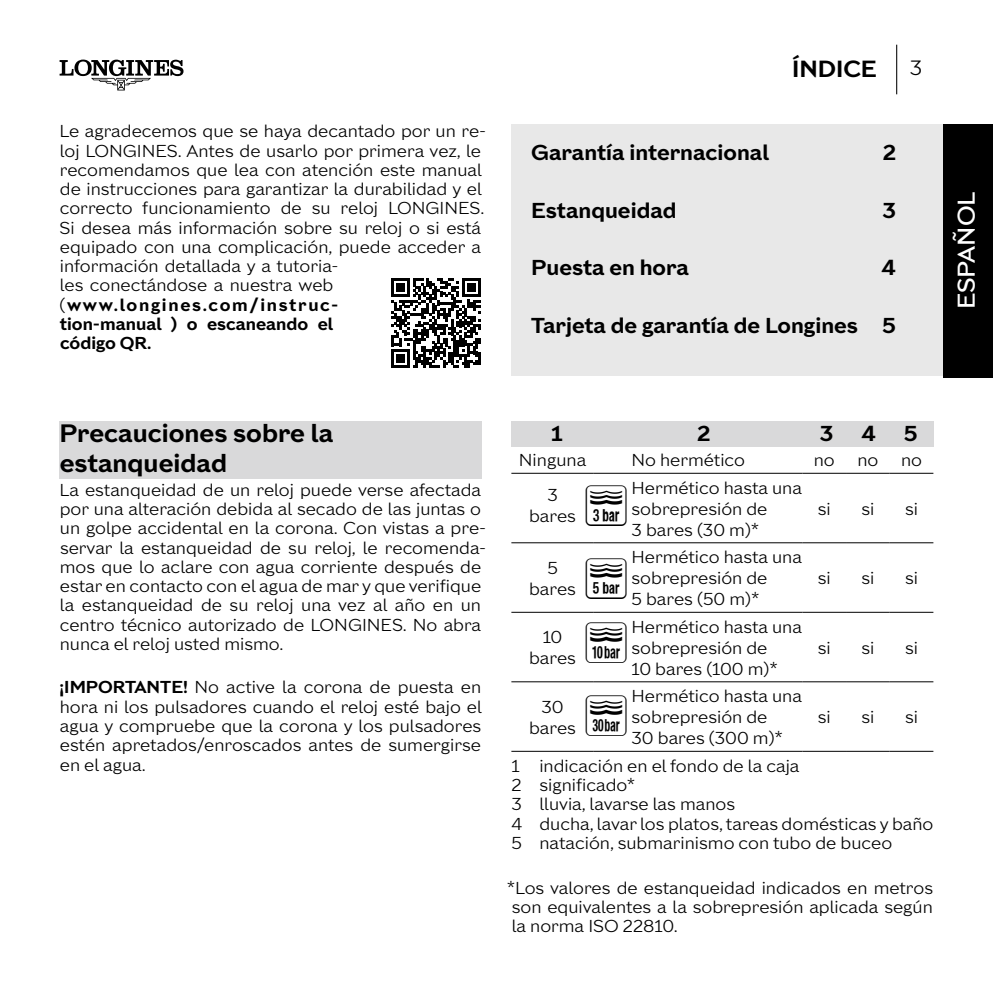
<style>
.page{position:relative;width:993px;height:993px;background:#fff}
.page>*{position:absolute;margin:0;border:0;box-sizing:border-box;transform-origin:0 0}
.t1{font:49px/72.8px "Longines pictos";color:#000}
.t2{font:700 24.5px/29.4px "Longines Sans Text";color:#000}
.t3{font:500 23.8px "Longines Sans Text";color:#fff}
.t4{font:700 22.75px "Longines Sans Text";color:#000}
.t5{font:700 21px "Longines Sans Text";color:#000}
.t6{font:300 20.3px "Longines Sans Text";color:#000}
.t7{font:300 16.8px/19.2px "Longines Sans Text";color:#000}
.s1{font-weight:700}
</style>
<div class="page">
<svg style="left:60px;top:60px;width:123px;height:30px"></svg>
<hr style="left:895px;top:45px;width:2px;height:49px;background:#000">
<div style="left:511px;top:124px;width:436px;height:252px;background:#e8e8e8"></div>
<div style="left:60px;top:421px;width:421px;height:57px;background:#d9d9da"></div>
<div style="left:943px;top:124px;width:49px;height:253px;background:#000"></div>
<div style="left:511px;top:421px;width:422px;height:25px;background:#d9d9da"></div>
<hr style="left:511px;top:472px;width:82px;height:1px;background:#000">
<hr style="left:593px;top:472px;width:209px;height:1px;background:#000">
<hr style="left:802px;top:472px;width:43px;height:1px;background:#000">
<hr style="left:845px;top:472px;width:44px;height:1px;background:#000">
<hr style="left:889px;top:472px;width:44px;height:1px;background:#000">
<hr style="left:511px;top:542px;width:82px;height:1px;background:#000">
<hr style="left:593px;top:542px;width:209px;height:1px;background:#000">
<hr style="left:802px;top:542px;width:43px;height:1px;background:#000">
<hr style="left:845px;top:542px;width:44px;height:1px;background:#000">
<hr style="left:889px;top:542px;width:44px;height:1px;background:#000">
<hr style="left:511px;top:611px;width:82px;height:1px;background:#000">
<hr style="left:593px;top:611px;width:209px;height:1px;background:#000">
<hr style="left:802px;top:611px;width:43px;height:1px;background:#000">
<hr style="left:845px;top:611px;width:44px;height:1px;background:#000">
<hr style="left:889px;top:611px;width:44px;height:1px;background:#000">
<hr style="left:511px;top:681px;width:82px;height:1px;background:#000">
<hr style="left:593px;top:681px;width:209px;height:1px;background:#000">
<hr style="left:802px;top:681px;width:43px;height:1px;background:#000">
<hr style="left:845px;top:681px;width:44px;height:1px;background:#000">
<hr style="left:889px;top:681px;width:44px;height:1px;background:#000">
<hr style="left:511px;top:750px;width:82px;height:1px;background:#000">
<hr style="left:593px;top:750px;width:209px;height:1px;background:#000">
<hr style="left:802px;top:750px;width:43px;height:1px;background:#000">
<hr style="left:845px;top:750px;width:44px;height:1px;background:#000">
<hr style="left:889px;top:750px;width:44px;height:1px;background:#000">
<svg style="left:391px;top:278px;width:89px;height:90px"></svg>
<p class="t7" style="left:59px;top:120px;width:428px">Le agradecemos que se haya decantado por un re&shy;loj LONGINES. Antes de usarlo por primera vez, le recomendamos que lea con atención este manual de instrucciones para garantizar la durabilidad y el correcto funcionamiento de su reloj LONGINES.<br>Si desea más información sobre su reloj o si está equipado con una complicación, puede acceder a información detallada y a tutoria-<br>les conectándose a nuestra web (<span class="s1">www.longines.com/instruc-<br>tion-manual ) o escaneando el<br>código QR.</span></p>
<h3 class="t4" style="left:791px;top:50px;width:86px">ÍNDICE</h3>
<p class="t6" style="left:909px;top:51px;width:14px">3</p>
<p class="t5" style="left:531px;top:135px;width:239px">Garantía internacional</p>
<p class="t5" style="left:882px;top:135px;width:15px">2</p>
<p class="t5" style="left:531px;top:192px;width:147px">Estanqueidad</p>
<p class="t5" style="left:882px;top:192px;width:15px">3</p>
<p class="t5" style="left:531px;top:250px;width:159px">Puesta en hora</p>
<p class="t5" style="left:881px;top:250px;width:16px">4</p>
<p class="t5" style="left:531px;top:307px;width:366px">Tarjeta de garantía de Longines 5</p>
<h3 class="t3" style="left:946px;top:309px;width:119px;rotate:-90deg">ESPAÑOL</h3>
<h2 class="t2" style="left:59px;top:416px;width:275px">Precauciones sobre la estanqueidad</h2>
<p class="t7" style="left:59px;top:478px;width:428px">La estanqueidad de un reloj puede verse afectada por una alteración debida al secado de las juntas o un golpe accidental en la corona. Con vistas a pre&shy;servar la estanqueidad de su reloj, le recomenda&shy;mos que lo aclare con agua corriente después de estar en contacto con el agua de mar y que verifique la estanqueidad de su reloj una vez al año en un centro técnico autorizado de LONGINES. No abra nunca el reloj usted mismo.</p>
<p class="t7" style="left:60px;top:676px;width:423px;text-align:justify"><span class="s1">¡IMPORTANTE!</span> No active la corona de puesta en hora ni los pulsadores cuando el reloj esté bajo el agua y compruebe que la corona y los pulsadores estén apretados/enroscados antes de sumergirse en el agua.</p>
<p class="t5" style="left:551px;top:415px;width:13px">1</p>
<p class="t5" style="left:697px;top:415px;width:15px">2</p>
<p class="t5" style="left:819px;top:415px;width:15px">3</p>
<p class="t5" style="left:861px;top:415px;width:16px">4</p>
<p class="t5" style="left:903px;top:415px;width:15px">5</p>
<p class="t7" style="left:519px;top:449px;width:69px">Ninguna</p>
<p class="t7" style="left:631px;top:449px;width:115px">No hermético</p>
<p class="t7" style="left:813px;top:449px;width:22px">no</p>
<p class="t7" style="left:857px;top:449px;width:22px">no</p>
<p class="t7" style="left:900px;top:449px;width:22px">no</p>
<p class="t7" style="left:529px;top:482px;width:48px;line-height:21px;text-align:center">3 bares</p>
<p class="t7" style="left:631px;top:475px;width:172px;line-height:21px">Hermético hasta una sobrepresión de<br>3 bares (30 m)*</p>
<h1 class="t1" style="left:585px;top:472px;width:42px">3<br>5</h1>
<h1 class="t1" style="left:585px;top:610px;width:42px">+ *</h1>
<p class="t7" style="left:817px;top:497px;width:14px">si</p>
<p class="t7" style="left:861px;top:497px;width:14px">si</p>
<p class="t7" style="left:904px;top:497px;width:14px">si</p>
<p class="t7" style="left:529px;top:555px;width:48px;line-height:21px;text-align:center">5 bares</p>
<p class="t7" style="left:631px;top:545px;width:172px;line-height:21px">Hermético hasta una sobrepresión de<br>5 bares (50 m)*</p>
<p class="t7" style="left:817px;top:566px;width:14px">si</p>
<p class="t7" style="left:861px;top:566px;width:14px">si</p>
<p class="t7" style="left:904px;top:566px;width:14px">si</p>
<p class="t7" style="left:529px;top:625px;width:48px;line-height:21px;text-align:center">10 bares</p>
<p class="t7" style="left:631px;top:614px;width:172px;line-height:21px">Hermético hasta una sobrepresión de<br>10 bares (100 m)*</p>
<p class="t7" style="left:817px;top:636px;width:14px">si</p>
<p class="t7" style="left:861px;top:636px;width:14px">si</p>
<p class="t7" style="left:904px;top:636px;width:14px">si</p>
<p class="t7" style="left:529px;top:694px;width:48px;line-height:21px;text-align:center">30 bares</p>
<p class="t7" style="left:631px;top:683px;width:172px;line-height:21px">Hermético hasta una sobrepresión de<br>30 bares (300 m)*</p>
<p class="t7" style="left:817px;top:705px;width:14px">si</p>
<p class="t7" style="left:861px;top:705px;width:14px">si</p>
<p class="t7" style="left:904px;top:705px;width:14px">si</p>
<p class="t7" style="left:511px;top:754px;width:423px">1 indicación en el fondo de la caja<br>2 significado*<br>3 lluvia, lavarse las manos<br>4 ducha, lavar los platos, tareas domésticas y baño 5 natación, submarinismo con tubo de buceo</p>
<p class="t7" style="left:506px;top:876px;width:428px;text-align:justify">*Los valores de estanqueidad indicados en metros son equivalentes a la sobrepresión aplicada según la norma ISO 22810.</p>
</div>
